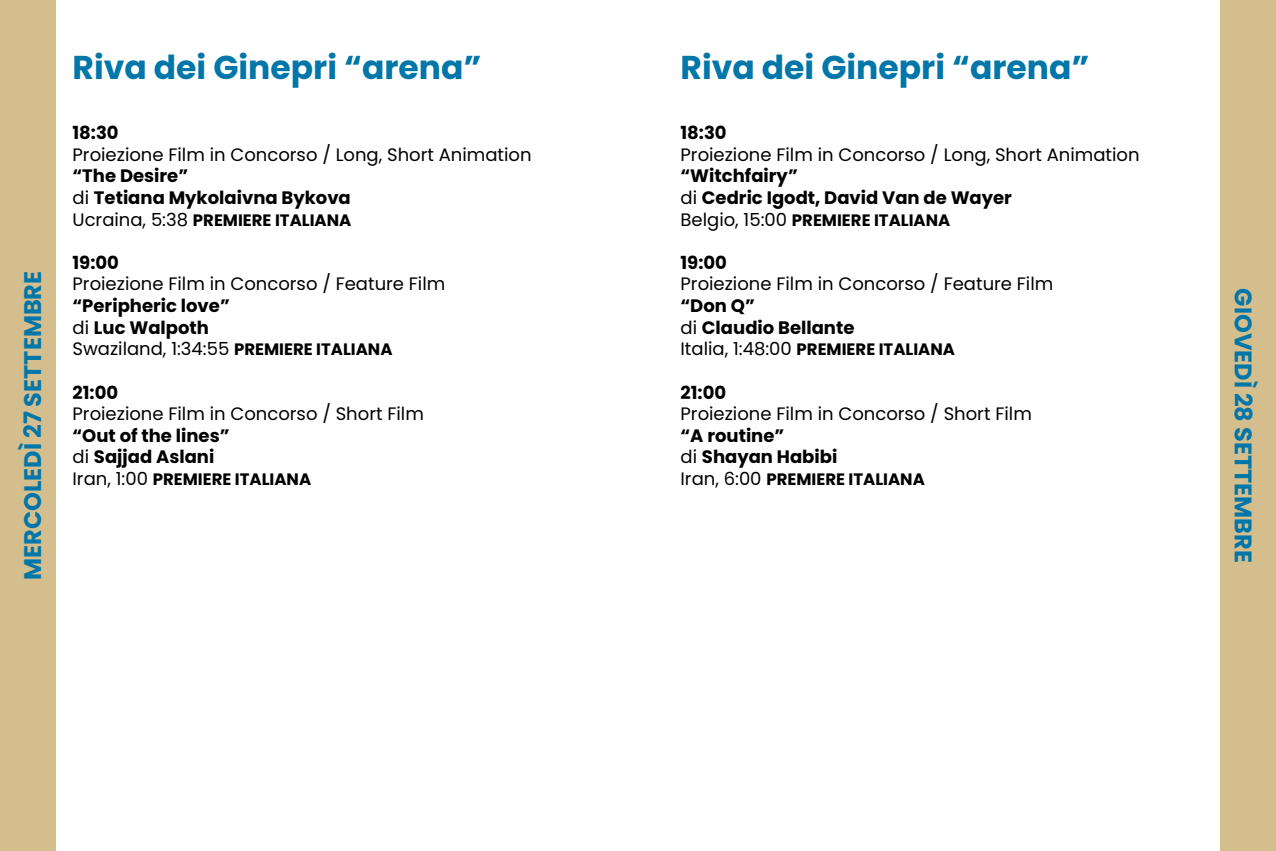
<style>
.page{position:relative;width:1276px;height:851px;background:#fff}
.page>*{position:absolute;margin:0;border:0;box-sizing:border-box;transform-origin:0 0}
.t1{font:700 33px "Poppins";color:#0076a9}
.t2{font:700 24px "Poppins";color:#0076a9}
.t3{font:700 18px/21.6px "Poppins";color:#000}
.t4{font:18px "Poppins";color:#000}
.t5{font:700 16.5px "Poppins";color:#000}
.s1{font-weight:400}
.s2{font-weight:400;font-size:18px}
.s3{font-size:16.5px}
</style>
<div class="page">
<div style="left:0;top:0;width:55px;height:850px;background:#d5be8e"></div>
<div style="left:1220px;top:0;width:56px;height:850px;background:#d5be8e"></div>
<h2 class="t2" style="left:19px;top:580px;width:311px;rotate:-90deg">MERCOLEDÌ 27 SETTEMBRE</h2>
<h1 class="t1" style="left:73px;top:48px;width:410px">Riva dei Ginepri “arena”</h1>
<p class="t3" style="left:73px;top:122px;width:48px">18:30</p>
<p class="t4" style="left:73px;top:144px;width:460px">Proiezione Film in Concorso / Long, Short Animation</p>
<p class="t3" style="left:73px;top:165px;width:280px">“The Desire”<br><span class="s1">di</span> Tetiana Mykolaivna Bykova</p>
<p class="t5" style="left:73px;top:210px;width:280px"><span class="s2">Ucraina, 5:38</span> PREMIERE ITALIANA</p>
<p class="t3" style="left:73px;top:252px;width:48px">19:00</p>
<p class="t4" style="left:73px;top:273px;width:374px">Proiezione Film in Concorso / Feature Film</p>
<p class="t3" style="left:73px;top:295px;width:321px">“Peripheric love”<br><span class="s1">di</span> Luc Walpoth<br><span class="s1">Swaziland, 1:34:55</span> <span class="s3">PREMIERE ITALIANA</span></p>
<p class="t3" style="left:73px;top:381px;width:47px">21:00</p>
<p class="t4" style="left:73px;top:403px;width:353px">Proiezione Film in Concorso / Short Film</p>
<p class="t3" style="left:73px;top:424px;width:159px">“Out of the lines” <span class="s1">di</span> Sajjad Aslani</p>
<p class="t5" style="left:73px;top:469px;width:240px"><span class="s2">Iran, 1:00</span> PREMIERE ITALIANA</p>
<h1 class="t1" style="left:680px;top:48px;width:410px">Riva dei Ginepri “arena”</h1>
<p class="t3" style="left:680px;top:122px;width:48px">18:30</p>
<p class="t4" style="left:680px;top:144px;width:460px">Proiezione Film in Concorso / Long, Short Animation</p>
<p class="t3" style="left:680px;top:165px;width:333px">“Witchfairy”<br><span class="s1">di</span> Cedric Igodt, David Van de Wayer</p>
<p class="t5" style="left:680px;top:210px;width:271px"><span class="s2">Belgio, 15:00</span> PREMIERE ITALIANA</p>
<p class="t3" style="left:680px;top:252px;width:48px">19:00</p>
<p class="t4" style="left:680px;top:273px;width:374px">Proiezione Film in Concorso / Feature Film</p>
<p class="t3" style="left:680px;top:295px;width:175px">“Don Q”<br><span class="s1">di</span> Claudio Bellante</p>
<p class="t5" style="left:680px;top:340px;width:276px"><span class="s2">Italia, 1:48:00</span> PREMIERE ITALIANA</p>
<p class="t3" style="left:680px;top:381px;width:47px">21:00</p>
<p class="t4" style="left:680px;top:403px;width:353px">Proiezione Film in Concorso / Short Film</p>
<p class="t3" style="left:680px;top:424px;width:158px">“A routine”<br><span class="s1">di</span> Shayan Habibi</p>
<p class="t5" style="left:680px;top:469px;width:246px"><span class="s2">Iran, 6:00</span> PREMIERE ITALIANA</p>
<h2 class="t2" style="left:1257px;top:288px;width:276px;rotate:90deg">GIOVEDÌ 28 SETTEMBRE</h2>
</div>
